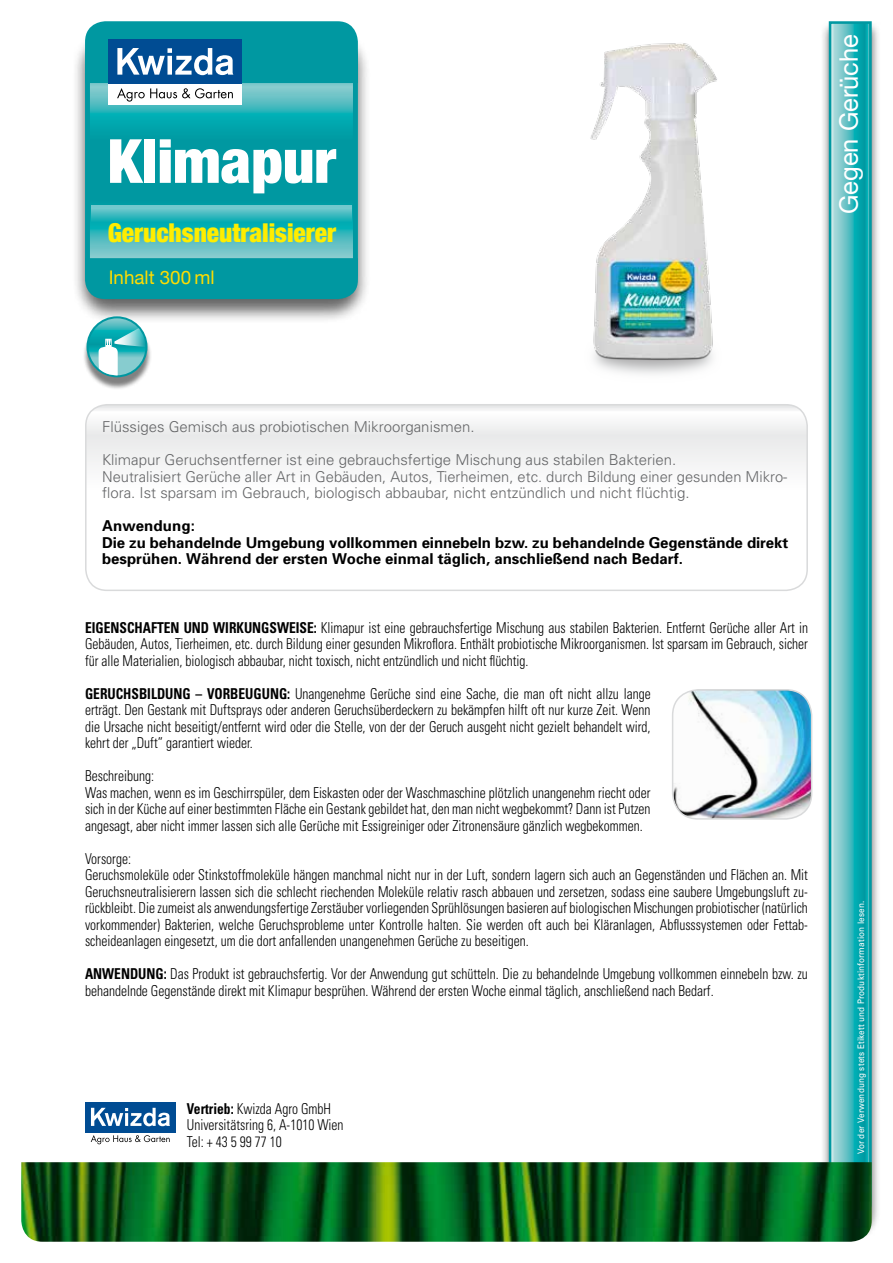
<style>
.page{position:relative;width:893px;height:1263px;background:#fff}
.page>*{position:absolute;margin:0;border:0;box-sizing:border-box;transform-origin:0 0}
.t1{font:900 condensed 60.9px "Helvetica Neue";color:#fff}
.t2{font:900 condensed 25.95px "Helvetica Neue";color:#ffed00}
.t3{font:25.5px "Helvetica Neue";color:#fff}
.t4{font:18.75px "Helvetica Neue";color:#fd0}
.t5{font:300 condensed 15px/16.5px "Univers";color:#000;scale:.9 1}
.t6{font:300 15px/16.5px "Univers";color:#646567}
.t7{font:700 15px/16.5px "Univers";letter-spacing:-.005em;color:#000}
.t8{font:9px "Univers";letter-spacing:.02em;color:#fff;scale:.9 1}
.s1{font-weight:700}
</style>
<div class="page">
<div style="left:820px;top:21px;width:61px;height:1219px;background:#000;opacity:.6"></div>
<svg style="left:827px;top:21px;width:48px;height:1203px;background:#50b8bc"></svg>
<svg style="left:88px;top:407px;width:718px;height:183px"></svg>
<div style="left:85px;top:404px;width:723px;height:187px;border:2px solid #d9dadb;border-radius:21px"></div>
<img style="left:21px;top:1162px;width:851px;height:80px">
<img style="left:590px;top:43px;width:127px;height:331px">
<div style="left:72px;top:29px;width:299px;height:294px;background:#000;opacity:.6"></div>
<svg style="left:91px;top:102px;width:261px;height:156px;background:#18a6ad"></svg>
<div style="left:85px;top:30px;width:273px;height:268px;border:5px solid #0098a1;border-radius:23px"></div>
<div style="left:85px;top:258px;width:273px;height:41px;background:#0098a1"></div>
<div style="left:109px;top:84px;width:133px;height:20px;background:#fff"></div>
<svg style="left:85px;top:21px;width:273px;height:81px;background:#389cb0"></svg>
<div style="left:91px;top:205px;width:261px;height:20px;background:linear-gradient(to bottom,#84cdd1,#00a9b0)"></div>
<div style="left:82px;top:320px;width:70px;height:70px;background:#000;opacity:.5"></div>
<svg style="left:88px;top:317px;width:58px;height:59px"></svg>
<div style="left:87px;top:316px;width:60px;height:61px;border:2px solid #0098a1;border-radius:50%"></div>
<svg style="left:98px;top:328px;width:48px;height:48px"></svg>
<div style="left:85px;top:1102px;width:91px;height:30px;background:#004c93"></div>
<svg style="left:91px;top:1108px;width:79px;height:18px"></svg>
<svg style="left:91px;top:1135px;width:79px;height:9px"></svg>
<img style="left:673px;top:690px;width:139px;height:128px">
<div style="left:672px;top:689px;width:140px;height:131px;border:2px solid #d9dadb;border-radius:26px"></div>
<h1 class="t1" style="left:108px;top:124px;width:230px">Klimapur</h1>
<h2 class="t2" style="left:108px;top:217px;width:230px">Geruchsneutralisierer</h2>
<p class="t4" style="left:109px;top:266px;width:107px">Inhalt 300 ml</p>
<h3 class="t3" style="left:833px;top:214px;width:181px;rotate:-90deg">Gegen Gerüche</h3>
<p class="t6" style="left:102px;top:419px;width:374px">Flüssiges Gemisch aus probiotischen Mikroorganismen.</p>
<p class="t6" style="left:102px;top:452px;width:687px">Klimapur Geruchsentferner ist eine gebrauchsfertige Mischung aus stabilen Bakterien.<br>Neutralisiert Gerüche aller Art in Gebäuden, Autos, Tierheimen, etc. durch Bildung einer gesunden Mikro&shy;flora. Ist sparsam im Gebrauch, biologisch abbaubar, nicht entzündlich und nicht flüchtig.</p>
<p class="t7" style="left:102px;top:518px;width:688px">Anwendung:<br>Die zu behandelnde Umgebung vollkommen einnebeln bzw. zu behandelnde Gegenstände direkt besprühen. Während der ersten Woche einmal täglich, anschließend nach Bedarf.</p>
<p class="t5" style="left:85px;top:619px;width:805px;text-align:justify"><span class="s1">EIGENSCHAFTEN UND WIRKUNGSWEISE:</span> Klimapur ist eine gebrauchsfertige Mischung aus stabilen Bakterien. Entfernt Gerüche aller Art in Gebäuden, Autos, Tierheimen, etc. durch Bildung einer gesunden Mikroflora. Enthält probiotische Mikroorganismen. Ist sparsam im Gebrauch, sicher für alle Materialien, biologisch abbaubar, nicht toxisch, nicht entzündlich und nicht flüchtig.</p>
<p class="t5" style="left:85px;top:685px;width:630px;text-align:justify"><span class="s1">GERUCHSBILDUNG – VORBEUGUNG:</span> Unangenehme Gerüche sind eine Sache, die man oft nicht allzu lange erträgt. Den Gestank mit Duftsprays oder anderen Geruchsüberdeckern zu bekämpfen hilft oft nur kurze Zeit. Wenn die Ursache nicht beseitigt/entfernt wird oder die Stelle, von der der Geruch ausgeht nicht gezielt behandelt wird, kehrt der „Duft” garantiert wieder.</p>
<p class="t5" style="left:85px;top:768px;width:630px">Beschreibung:<br>Was machen, wenn es im Geschirrspüler, dem Eiskasten oder der Waschmaschine plötzlich unangenehm riecht oder sich in der Küche auf einer bestimmten Fläche ein Gestank gebildet hat, den man nicht wegbekommt? Dann ist Putzen angesagt, aber nicht immer lassen sich alle Gerüche mit Essigreiniger oder Zitronensäure gänzlich wegbekommen.</p>
<p class="t5" style="left:85px;top:850px;width:805px">Vorsorge:<br>Geruchsmoleküle oder Stinkstoffmoleküle hängen manchmal nicht nur in der Luft, sondern lagern sich auch an Gegenständen und Flächen an. Mit Geruchsneutralisierern lassen sich die schlecht riechenden Moleküle relativ rasch abbauen und zersetzen, sodass eine saubere Umgebungsluft zu&shy;rückbleibt. Die zumeist als anwendungsfertige Zerstäuber vorliegenden Sprühlösungen basieren auf biologischen Mischungen probiotischer (natürlich vorkommender) Bakterien, welche Geruchsprobleme unter Kontrolle halten. Sie werden oft auch bei Kläranlagen, Abflusssystemen oder Fettab&shy;scheideanlagen eingesetzt, um die dort anfallenden unangenehmen Gerüche zu beseitigen.</p>
<p class="t5" style="left:85px;top:966px;width:805px"><span class="s1">ANWENDUNG:</span> Das Produkt ist gebrauchsfertig. Vor der Anwendung gut schütteln. Die zu behandelnde Umgebung vollkommen einnebeln bzw. zu behandelnde Gegenstände direkt mit Klimapur besprühen. Während der ersten Woche einmal täglich, anschließend nach Bedarf.</p>
<p class="t5" style="left:187px;top:1100px;width:176px"><span class="s1">Vertrieb:</span> Kwizda Agro GmbH<br>Universitätsring 6, A-1010 Wien<br>Tel: + 43 5 99 77 10</p>
<p class="t8" style="left:856px;top:1154px;width:283px;rotate:-90deg">Vor der Verwendung stets Etikett und Produktinformation lesen.</p>
</div>
